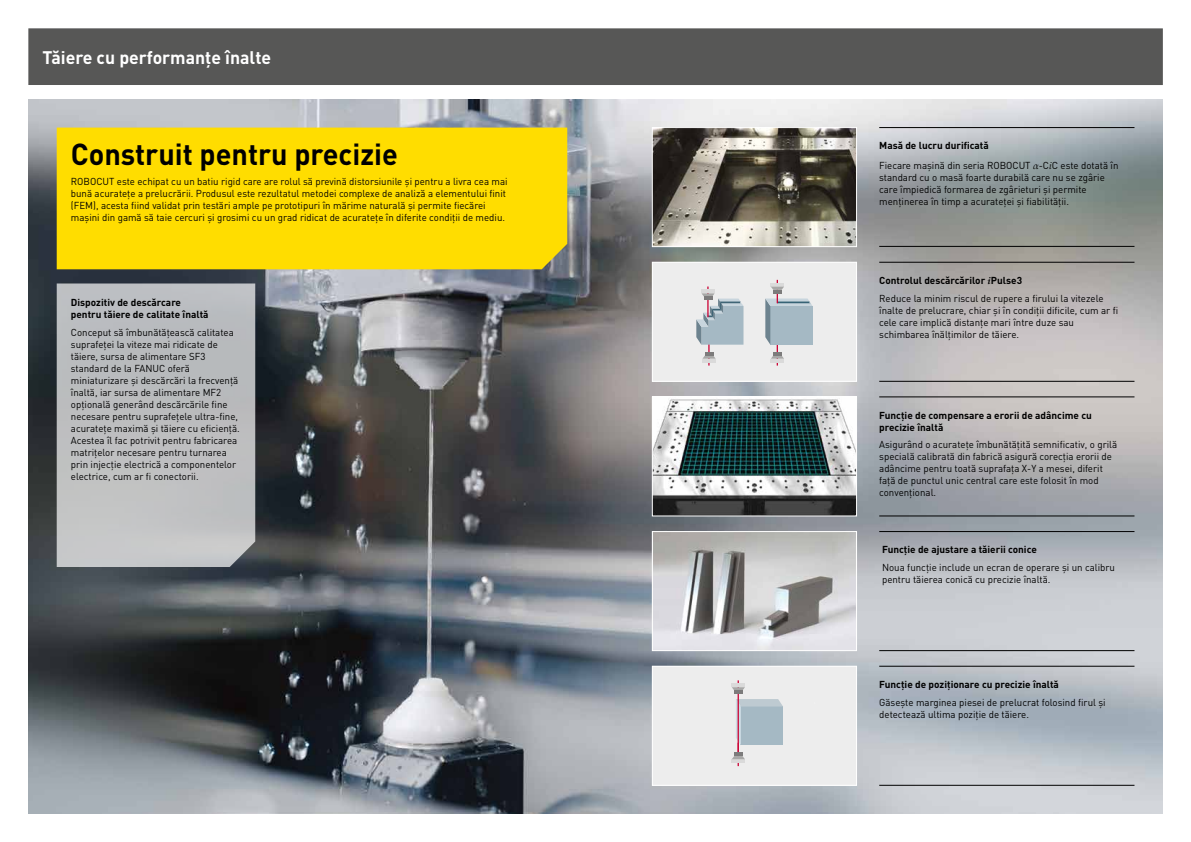
<style>
.page{position:relative;width:1191px;height:842px;background:#fff}
.page>*{position:absolute;margin:0;border:0;box-sizing:border-box;transform-origin:0 0}
.t1{font:700 30px "DIN Pro";color:#000;scale:.96 1}
.t2{font:700 18px "DIN Pro";color:#fff}
.t3{font:10px/12px "DIN Pro";color:#000}
.t4{font:700 10px/12px "DIN Pro";color:#000}
.s1{font-weight:700}
.s2{font-family:"Palatino Linotype";font-style:italic}
.s3{font-family:"Palatino Linotype";font-weight:700;font-style:italic}
</style>
<div class="page">
<img style="left:28px;top:99px;width:1134px;height:715px">
<div style="left:57px;top:128px;width:510px;height:141px;background:#fd0"></div>
<svg style="left:57px;top:283px;width:198px;height:284px;background:#bcbec0"></svg>
<svg style="left:651px;top:261px;width:206px;height:121px;background:#dee1e3"></svg>
<svg style="left:651px;top:127px;width:206px;height:121px;background:#79746a"></svg>
<svg style="left:651px;top:396px;width:206px;height:121px"></svg>
<svg style="left:651px;top:530px;width:206px;height:122px;background:#bbbabb"></svg>
<svg style="left:651px;top:665px;width:206px;height:121px;background:#e6e7e8"></svg>
<div style="left:28px;top:28px;width:1134px;height:57px;background:#575756"></div>
<hr style="left:879px;top:127px;width:255px;height:1px;background:#000">
<hr style="left:879px;top:246px;width:255px;height:1px;background:#000">
<hr style="left:879px;top:262px;width:255px;height:1px;background:#000">
<hr style="left:879px;top:381px;width:255px;height:1px;background:#000">
<hr style="left:879px;top:397px;width:255px;height:1px;background:#000">
<hr style="left:879px;top:516px;width:255px;height:1px;background:#000">
<hr style="left:879px;top:531px;width:255px;height:1px;background:#000">
<hr style="left:879px;top:650px;width:255px;height:1px;background:#000">
<hr style="left:879px;top:666px;width:255px;height:1px;background:#000">
<hr style="left:879px;top:785px;width:255px;height:1px;background:#000">
<h2 class="t2" style="left:43px;top:45px;width:230px">Tăiere cu performanțe înalte</h2>
<h1 class="t1" style="left:71px;top:133px;width:342px">Construit pentru precizie</h1>
<p class="t3" style="left:71px;top:175px;width:438px">ROBOCUT este echipat cu un batiu rigid care are rolul să prevină distorsiunile și pentru a livra cea mai bună acuratețe a prelucrării. Produsul este rezultatul metodei complexe de analiză a elementului finit (FEM), acesta fiind validat prin testări ample pe prototipuri în mărime naturală și permite fiecărei mașini din gamă să taie cercuri și grosimi cu un grad ridicat de acuratețe în diferite condiții de mediu.</p>
<p class="t4" style="left:71px;top:296px;width:139px">Dispozitiv de descărcare pentru tăiere de calitate înaltă</p>
<p class="t3" style="left:71px;top:326px;width:170px">Conceput să îmbunătățească calitatea suprafeței la viteze mai ridicate de tăiere, sursa de alimentare SF3 standard de la FANUC oferă miniaturizare și descărcări la frecvență înaltă, iar sursa de alimentare MF2 opțională generând descărcările fine necesare pentru suprafețele ultra-fine, acuratețe maximă și tăiere cu eficiență.<br>Acestea îl fac potrivit pentru fabricarea matrițelor necesare pentru turnarea prin injecție electrică a componentelor electrice, cum ar fi conectorii.</p>
<p class="t3" style="left:879px;top:136px;width:241px;line-height:19.7px"><span class="s1">Masă de lucru durificată<br></span>Fiecare mașină din seria ROBOCUT <span class="s2">α</span>-C<span class="s2">i</span>C este dotată în</p>
<p class="t3" style="left:879px;top:171px;width:227px">standard cu o masă foarte durabilă care nu se zgârie care împiedică formarea de zgârieturi și permite menținerea în timp a acurateței și fiabilității.</p>
<p class="t3" style="left:879px;top:271px;width:226px;line-height:17.7px"><span class="s1">Controlul descărcărilor</span> <span class="s3">i</span><span class="s1">Pulse3<br></span>Reduce la minim riscul de rupere a firului la vitezele</p>
<p class="t3" style="left:879px;top:304px;width:240px">înalte de prelucrare, chiar și în condiții dificile, cum ar fi cele care implică distanțe mari între duze sau schimbarea înălțimilor de tăiere.</p>
<p class="t4" style="left:879px;top:409px;width:214px">Funcție de compensare a erorii de adâncime cu precizie înaltă</p>
<p class="t3" style="left:879px;top:438px;width:239px">Asigurând o acuratețe îmbunătățită semnificativ, o grilă specială calibrată din fabrică asigură corecția erorii de adâncime pentru toată suprafața X-Y a mesei, diferit față de punctul unic central care este folosit în mod convențional.</p>
<p class="t4" style="left:882px;top:543px;width:156px">Funcție de ajustare a tăierii conice</p>
<p class="t3" style="left:882px;top:561px;width:234px">Noua funcție include un ecran de operare și un calibru pentru tăierea conică cu precizie înaltă.</p>
<p class="t4" style="left:879px;top:678px;width:181px">Funcție de poziționare cu precizie înaltă</p>
<p class="t3" style="left:879px;top:696px;width:228px">Găsește marginea piesei de prelucrat folosind firul și detectează ultima poziție de tăiere.</p>
</div>
